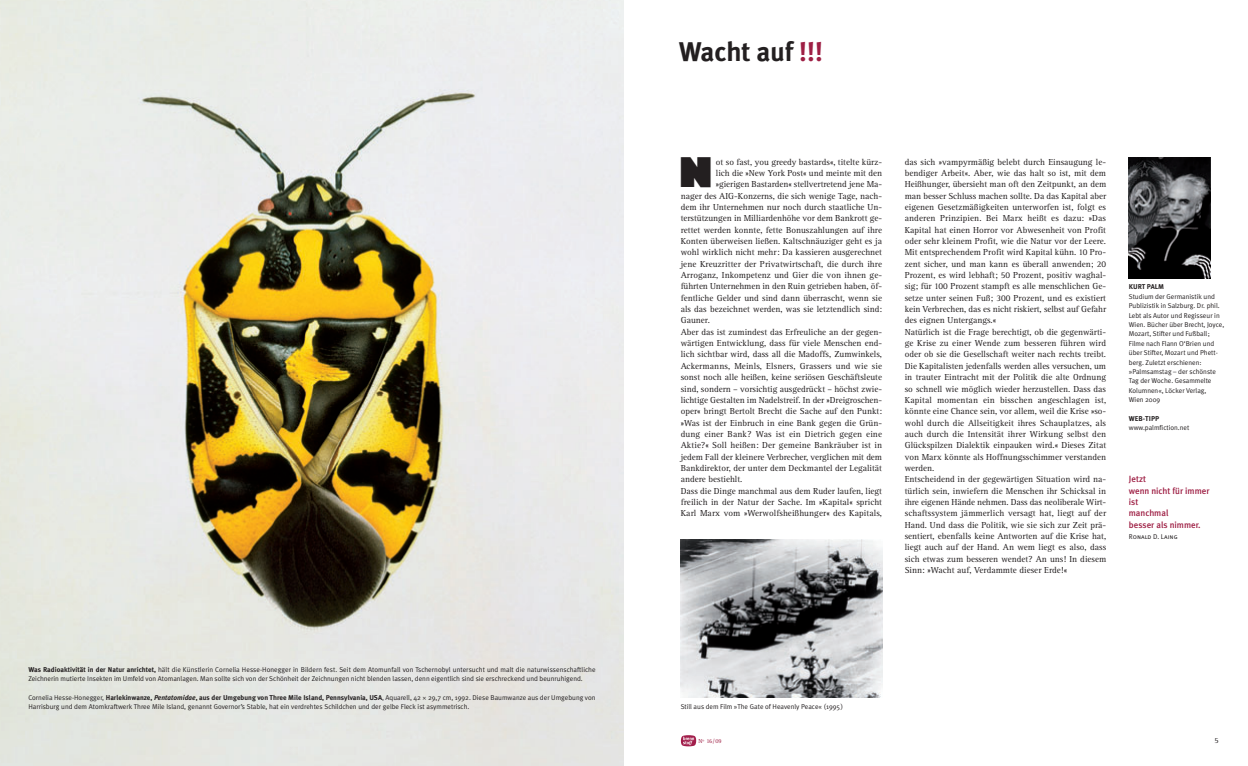
<style>
.page{position:relative;width:1248px;height:766px;background:#fff}
.page>*{position:absolute;margin:0;border:0;box-sizing:border-box;transform-origin:0 0}
.t1{font:800 40px "Gill Sans";color:#231f20}
.t2{font:700 27px "Meta Plus";color:#231f20}
.t3{font:9px/11.3px "Rotis Serif";color:#231f20}
.t4{font:500 9px/11.3px "Meta Plus";color:#9e1f44}
.t5{font:8px "Rotis Serif";color:#231f20}
.t6{font:7px/9.4px "Meta Plus Normal";color:#231f20}
.t7{font:700 7px "Meta Plus";color:#231f20}
.t8{font:7px "Meta Plus Normal Caps";color:#231f20}
.t9{font:6px "Rotis Serif";color:#9e1f44}
.s1{font-family:"Meta Plus";font-weight:700}
.s2{font-family:"Meta Plus";font-weight:700;font-style:italic}
.s3{font-family:"The Sans Semi Light Expert"}
.s4{color:#9e1f44}
</style>
<div class="page">
<svg style="left:680px;top:735px;width:16px;height:11px"></svg>
<img style="left:1128px;top:157px;width:82px;height:121px">
<img style="left:0;top:0;width:624px;height:765px">
<img style="left:680px;top:539px;width:202px;height:158px">
<p class="t6" style="left:28px;top:664px;width:568px"><span class="s1">Was Radioaktivität in der Natur anrichtet,</span> hält die Künst lerin Cornelia Hesse-Honegger in Bildern fest. Seit dem Atomunfall von Tschernobyl untersucht und malt die naturwissenschaftliche<br>Zeichnerin mutierte Insekten im Umfeld von Atomanlagen. Man sollte sich von der Schön heit der Zeichnungen nicht blenden lassen, denn eigentlich sind sie erschreckend und beunruhigend.</p>
<p class="t6" style="left:28px;top:693px;width:568px">Cornelia Hesse-Honegger, <span class="s1">Harlekinwanze,</span> <span class="s2">Pentatomidae</span><span class="s1">, aus der Umgebung von Three Mile Island, Pennsylvania, USA</span>, Aquarell, 42 <span class="s3">*</span> 29,7 cm, 1992. Diese Baum wanze aus der Umgebung von<br>Harrisburg und dem Atomkraftwerk Three Mile Island, genannt Governor’s Stable, hat ein verdrehtes Schildchen und der gelbe Fleck ist asymmetrisch.</p>
<h2 class="t2" style="left:678px;top:41px;width:146px">Wacht auf <span class="s4">!!!</span></h2>
<h1 class="t1" style="left:678px;top:156px;width:37px">N</h1>
<p class="t3" style="left:716px;top:157px;width:168px">ot so fast, you greedy bastards«, titelte kürz-</p>
<p class="t3" style="left:716px;top:168px;width:168px">lich die »New York Post« und meinte mit den</p>
<p class="t3" style="left:716px;top:179px;width:168px">»gierigen Bas tar den« stellvertretend jene Ma -</p>
<p class="t3" style="left:680px;top:191px;width:203px">nager des AIG-Kon zerns, die sich wenige Tage, nach-</p>
<p class="t3" style="left:680px;top:202px;width:203px">dem ihr Unterneh men nur noch durch staatliche Un -</p>
<p class="t3" style="left:680px;top:213px;width:203px">ter stützungen in Mil liarden höhe vor dem Bankrott ge -</p>
<p class="t3" style="left:680px;top:225px;width:203px">rettet werden konnte, fette Bonuszahlungen auf ihre</p>
<p class="t3" style="left:680px;top:236px;width:203px">Kon ten überweisen ließen. Kaltschnäuziger geht es ja</p>
<p class="t3" style="left:680px;top:247px;width:203px">wohl wirklich nicht mehr: Da kassieren ausgerechnet</p>
<p class="t3" style="left:680px;top:259px;width:203px">jene Kreuz ritter der Privatwirtschaft, die durch ihre</p>
<p class="t3" style="left:680px;top:270px;width:203px">Ar ro ganz, Inkompetenz und Gier die von ihnen ge -</p>
<p class="t3" style="left:680px;top:281px;width:203px">führten Unternehmen in den Ruin getrieben haben, öf -</p>
<p class="t3" style="left:680px;top:293px;width:203px">fentliche Gelder und sind dann überrascht, wenn sie</p>
<p class="t3" style="left:680px;top:304px;width:203px">als das bezeichnet werden, was sie letztendlich sind:</p>
<p class="t3" style="left:680px;top:315px;width:31px">Gauner.</p>
<p class="t3" style="left:680px;top:327px;width:203px">Aber das ist zumindest das Erfreuliche an der gegen-</p>
<p class="t3" style="left:680px;top:338px;width:203px">wärtigen Entwicklung, dass für viele Menschen end-</p>
<p class="t3" style="left:680px;top:349px;width:203px">lich sichtbar wird, dass all die Madoffs, Zumwinkels,</p>
<p class="t3" style="left:680px;top:361px;width:203px">Ackermanns, Meinls, Els ners, Grassers und wie sie</p>
<p class="t3" style="left:680px;top:372px;width:203px">sonst noch alle heißen, keine seriösen Geschäftsleute</p>
<p class="t3" style="left:680px;top:383px;width:203px">sind, sondern – vorsichtig ausgedrückt – höchst zwie-</p>
<p class="t3" style="left:680px;top:395px;width:203px">lichtige Gestalten im Nadel streif. In der »Dreigroschen -</p>
<p class="t3" style="left:680px;top:406px;width:203px">oper« bringt Bertolt Brecht die Sache auf den Punkt:</p>
<p class="t3" style="left:680px;top:417px;width:203px">»Was ist der Einbruch in eine Bank gegen die Grün -</p>
<p class="t3" style="left:680px;top:429px;width:203px">dung einer Bank? Was ist ein Dietrich gegen eine</p>
<p class="t3" style="left:680px;top:440px;width:203px">Aktie?« Soll heißen: Der gemeine Bankräuber ist in</p>
<p class="t3" style="left:680px;top:451px;width:203px">jedem Fall der kleinere Verbrecher, verglichen mit dem</p>
<p class="t3" style="left:680px;top:463px;width:203px">Bankdirektor, der unter dem Deck mantel der Legalität</p>
<p class="t3" style="left:680px;top:474px;width:63px">andere bestiehlt.</p>
<p class="t3" style="left:680px;top:485px;width:203px">Dass die Dinge manchmal aus dem Ruder laufen, liegt</p>
<p class="t3" style="left:680px;top:497px;width:203px">freilich in der Natur der Sache. Im »Kapital« spricht</p>
<p class="t3" style="left:680px;top:508px;width:203px">Karl Marx vom »Werwolfsheißhunger« des Kapitals,</p>
<p class="t3" style="left:904px;top:157px;width:203px">das sich »vampyrmäßig belebt durch Einsaugung le - bendiger Arbeit«. Aber, wie das halt so ist, mit dem Heißhunger, übersieht man oft den Zeitpunkt, an dem man besser Schluss machen sollte. Da das Kapital aber eigenen Gesetzmäßigkeiten unterworfen ist, folgt es anderen Prinzipien. Bei Marx heißt es dazu: »Das Kapital hat einen Horror vor Abwesenheit von Profit oder sehr kleinem Profit, wie die Natur vor der Leere.<br>Mit entsprechendem Profit wird Kapital kühn. 10 Pro - zent sicher, und man kann es überall anwenden; 20<br>Prozent, es wird lebhaft; 50 Prozent, positiv waghal&shy;sig; für 100 Prozent stampft es alle menschlichen Ge - setze unter seinen Fuß; 300 Prozent, und es existiert kein Verbrechen, das es nicht riskiert, selbst auf Gefahr des eignen Untergangs.«<br>Natürlich ist die Frage berechtigt, ob die gegenwärti&shy;ge Krise zu einer Wende zum besseren führen wird oder ob sie die Gesellschaft weiter nach rechts treibt.<br>Die Kapitalisten jedenfalls werden alles versuchen, um in trauter Eintracht mit der Politik die alte Ordnung so schnell wie möglich wieder herzustellen. Dass das Kapital momentan ein bisschen angeschlagen ist, könnte eine Chance sein, vor allem, weil die Krise »so - wohl durch die Allseitigkeit ihres Schauplatzes, als auch durch die Intensität ihrer Wirkung selbst den Glückspilzen Dialektik einpauken wird.« Dieses Zitat von Marx könnte als Hoffnungsschimmer verstanden werden.<br>Entscheidend in der gegewärtigen Situation wird na - türlich sein, inwiefern die Menschen ihr Schicksal in ihre eigenen Hände nehmen. Dass das neoliberale Wirt - schaftssystem jämmerlich versagt hat, liegt auf der Hand. Und dass die Politik, wie sie sich zur Zeit prä&shy;sentiert, ebenfalls keine Antworten auf die Krise hat, liegt auch auf der Hand. An wem liegt es also, dass sich etwas zum besseren wendet? An uns! In diesem Sinn: »Wacht auf, Verdammte dieser Erde!«</p>
<p class="t7" style="left:1128px;top:284px;width:37px">KURT PALM</p>
<p class="t6" style="left:1128px;top:292px;width:97px">Studium der Germanistik und<br>Publizistik in Salzburg. Dr. phil.<br>Lebt als Autor und Regisseur in<br>Wien. Bücher über Brecht, Joyce,<br>Mozart, Stifter und Fußball;<br>Filme nach Flann O‘Brien und über Stifter, Mozart und Phett - berg. Zuletzt erschienen: »Palmsamstag – der schönste<br>Tag der Woche. Ge sammel te<br>Kolumnen«, Löcker Verlag,<br>Wien 2009</p>
<p class="t7" style="left:1128px;top:416px;width:32px">WEB-TIPP</p>
<p class="t6" style="left:1128px;top:423px;width:62px">www.palmfiction.net</p>
<p class="t4" style="left:1128px;top:474px;width:82px">Jetzt<br>wenn nicht für immer ist<br>manchmal<br>besser als nimmer.</p>
<p class="t8" style="left:1128px;top:532px;width:50px">Ronald D. Laing</p>
<p class="t6" style="left:680px;top:702px;width:164px">Still aus dem Film »The Gate of Heavenly Peace« (1995)</p>
<p class="t9" style="left:698px;top:738px;width:24px">Nº 16/09</p>
<p class="t5" style="left:1214px;top:737px;width:6px">5</p>
</div>
